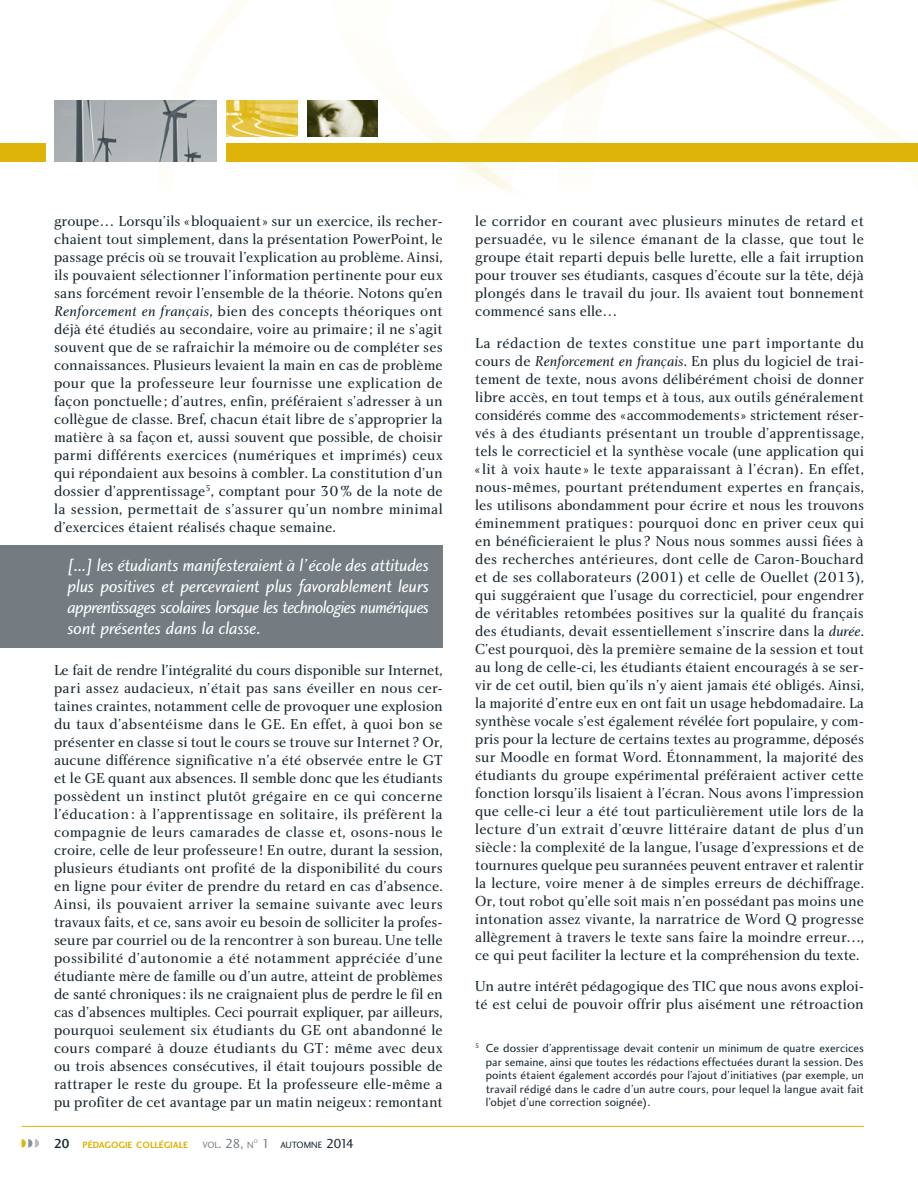
<style>
.page{position:relative;width:918px;height:1188px;background:#fff}
.page>*{position:absolute;margin:0;border:0;box-sizing:border-box;transform-origin:0 0}
.t1{font:18px/21px "Charlotte Sans Book Italic Plain";letter-spacing:-.025em;color:#fff;text-align:justify}
.t2{font:15px/18px "Charlotte Book Plain";color:#17252d;text-align:justify}
.t3{font:12px/13.5px "Charlotte Sans Book Plain";letter-spacing:.015em;color:#17252d;text-align:justify}
.t4{font:9.45px "Charlotte Sans Bold Plain";color:#deb408}
.t5{font:9.45px "Charlotte Sans Book Plain";color:#17252d}
.t6{font:9.45px "Charlotte Sans Book Plain";color:#747c81}
.t7{font:5.55px "Charlotte Sans Book Plain";color:#747c81}
.s1{font-family:"Charlotte Book Italic Plain"}
.s2{font-family:"Charlotte Sans Medium Plain";font-size:13.5px;color:#17252d}
.s3{font-size:13.5px}
.s4{font-size:13.5px;color:#747c81}
</style>
<div class="page">
<img style="left:0;top:0;width:918px;height:192px">
<hr style="left:22px;top:1126px;width:842px;height:1px;background:#deb408">
<div style="left:227px;top:144px;width:691px;height:18px;background:#deb408"></div>
<div style="left:0;top:144px;width:46px;height:18px;background:#deb408"></div>
<svg style="left:22px;top:1139px;width:17px;height:9px"></svg>
<img style="left:307px;top:101px;width:71px;height:36px">
<img style="left:227px;top:101px;width:70px;height:36px">
<img style="left:55px;top:101px;width:162px;height:61px">
<div style="left:0;top:545px;width:443px;height:103px;background:#747c81"></div>
<p class="t2" style="left:54px;top:213px;width:390px">groupe… Lorsqu’ils « bloquaient » sur un exercice, ils recher&shy;chaient tout simplement, dans la présentation PowerPoint, le passage précis où se trouvait l’explication au problème. Ainsi, ils pouvaient sélectionner l’information pertinente pour eux sans forcément revoir l’ensemble de la théorie. Notons qu’en <span class="s1">Renforcement en français</span>, bien des concepts théoriques ont déjà été étudiés au secondaire, voire au primaire ; il ne s’agit souvent que de se rafraichir la mémoire ou de compléter ses connaissances. Plusieurs levaient la main en cas de problème pour que la professeure leur fournisse une explication de façon ponctuelle ; d’autres, enfin, préféraient s’adresser à un collègue de classe. Bref, chacun était libre de s’approprier la matière à sa façon et, aussi souvent que possible, de choisir parmi différents exercices (numériques et imprimés) ceux qui répondaient aux besoins à combler. La constitution d’un dossier d’apprentissage<sup>5</sup>, comptant pour 30 % de la note de la session, permettait de s’assurer qu’un nombre minimal d’exercices étaient réalisés chaque semaine.</p>
<p class="t1" style="left:68px;top:556px;width:363px">[...] les étudiants manifesteraient à l’école des attitudes plus positives et percevraient plus favorablement leurs apprentissages scolaires lorsque les technologies numériques sont présentes dans la classe.</p>
<p class="t2" style="left:54px;top:663px;width:390px">Le fait de rendre l’intégralité du cours disponible sur Internet, pari assez audacieux, n’était pas sans éveiller en nous cer&shy;taines craintes, notamment celle de provoquer une explosion du taux d’absentéisme dans le GE. En effet, à quoi bon se présenter en classe si tout le cours se trouve sur Internet ? Or, aucune différence significative n’a été observée entre le GT et le GE quant aux absences. Il semble donc que les étudiants possèdent un instinct plutôt grégaire en ce qui concerne l’éducation : à l’apprentissage en solitaire, ils préfèrent la compagnie de leurs camarades de classe et, osons-nous le croire, celle de leur professeure ! En outre, durant la session, plusieurs étudiants ont profité de la disponibilité du cours en ligne pour éviter de prendre du retard en cas d’absence.<br>Ainsi, ils pouvaient arriver la semaine suivante avec leurs travaux faits, et ce, sans avoir eu besoin de solliciter la profes&shy;seure par courriel ou de la rencontrer à son bureau. Une telle possibilité d’autonomie a été notamment appréciée d’une étudiante mère de famille ou d’un autre, atteint de problèmes de santé chroniques : ils ne craignaient plus de perdre le fil en cas d’absences multiples. Ceci pourrait expliquer, par ailleurs, pourquoi seulement six étudiants du GE ont abandonné le cours comparé à douze étudiants du GT : même avec deux ou trois absences consécutives, il était toujours possible de rattraper le reste du groupe. Et la professeure elle-même a pu profiter de cet avantage par un matin neigeux : remontant</p>
<p class="t4" style="left:54px;top:1141px;width:136px"><span class="s2">20</span> PÉDAGOGIE COLLÉGIALE</p>
<p class="t6" style="left:202px;top:1141px;width:53px">VOL<span class="s3">. 28,</span> N</p>
<p class="t7" style="left:254px;top:1139px;width:6px">O</p>
<p class="t5" style="left:262px;top:1141px;width:94px"><span class="s4">1</span> AUTOMNE <span class="s3">2014</span></p>
<p class="t2" style="left:475px;top:213px;width:390px">le corridor en courant avec plusieurs minutes de retard et persuadée, vu le silence émanant de la classe, que tout le groupe était reparti depuis belle lurette, elle a fait irruption pour trouver ses étudiants, casques d’écoute sur la tête, déjà plongés dans le travail du jour. Ils avaient tout bonnement commencé sans elle…</p>
<p class="t2" style="left:475px;top:335px;width:390px">La rédaction de textes constitue une part importante du cours de <span class="s1">Renforcement en français</span>. En plus du logiciel de trai&shy;tement de texte, nous avons délibérément choisi de donner libre accès, en tout temps et à tous, aux outils généralement considérés comme des « accommodements » strictement réser&shy;vés à des étudiants présentant un trouble d’apprentissage, tels le correcticiel et la synthèse vocale (une application qui « lit à voix haute » le texte apparaissant à l’écran). En effet, nous-mêmes, pourtant prétendument expertes en français, les utilisons abondamment pour écrire et nous les trouvons éminemment pratiques : pourquoi donc en priver ceux qui en bénéficieraient le plus ? Nous nous sommes aussi fiées à des recherches antérieures, dont celle de Caron-Bouchard et de ses collaborateurs (2001) et celle de Ouellet (2013), qui suggéraient que l’usage du correcticiel, pour engendrer de véritables retombées positives sur la qualité du français des étudiants, devait essentiellement s’inscrire dans la <span class="s1">durée</span>.<br>C’est pourquoi, dès la première semaine de la session et tout au long de celle-ci, les étudiants étaient encouragés à se ser&shy;vir de cet outil, bien qu’ils n’y aient jamais été obligés. Ainsi, la majorité d’entre eux en ont fait un usage hebdomadaire. La synthèse vocale s’est également révélée fort populaire, y com&shy;pris pour la lecture de certains textes au programme, déposés sur Moodle en format Word. Étonnamment, la majorité des étudiants du groupe expérimental préféraient activer cette fonction lorsqu’ils lisaient à l’écran. Nous avons l’impression que celle-ci leur a été tout particulièrement utile lors de la lecture d’un extrait d’œuvre littéraire datant de plus d’un siècle : la complexité de la langue, l’usage d’expressions et de tournures quelque peu surannées peuvent entraver et ralentir la lecture, voire mener à de simples erreurs de déchiffrage.<br>Or, tout robot qu’elle soit mais n’en possédant pas moins une intonation assez vivante, la narratrice de Word Q progresse allègrement à travers le texte sans faire la moindre erreur…, ce qui peut faciliter la lecture et la compréhension du texte.</p>
<p class="t2" style="left:475px;top:978px;width:390px">Un autre intérêt pédagogique des TIC que nous avons exploi&shy;té est celui de pouvoir offrir plus aisément une rétroaction</p>
<p class="t3" style="left:486px;top:1043px;width:380px;text-indent:-10px"><sup>5</sup> Ce dossier d’apprentissage devait contenir un minimum de quatre exercices par semaine, ainsi que toutes les rédactions effectuées durant la session. Des points étaient également accordés pour l’ajout d’initiatives (par exemple, un travail rédigé dans le cadre d’un autre cours, pour lequel la langue avait fait l’objet d’une correction soignée).</p>
</div>
